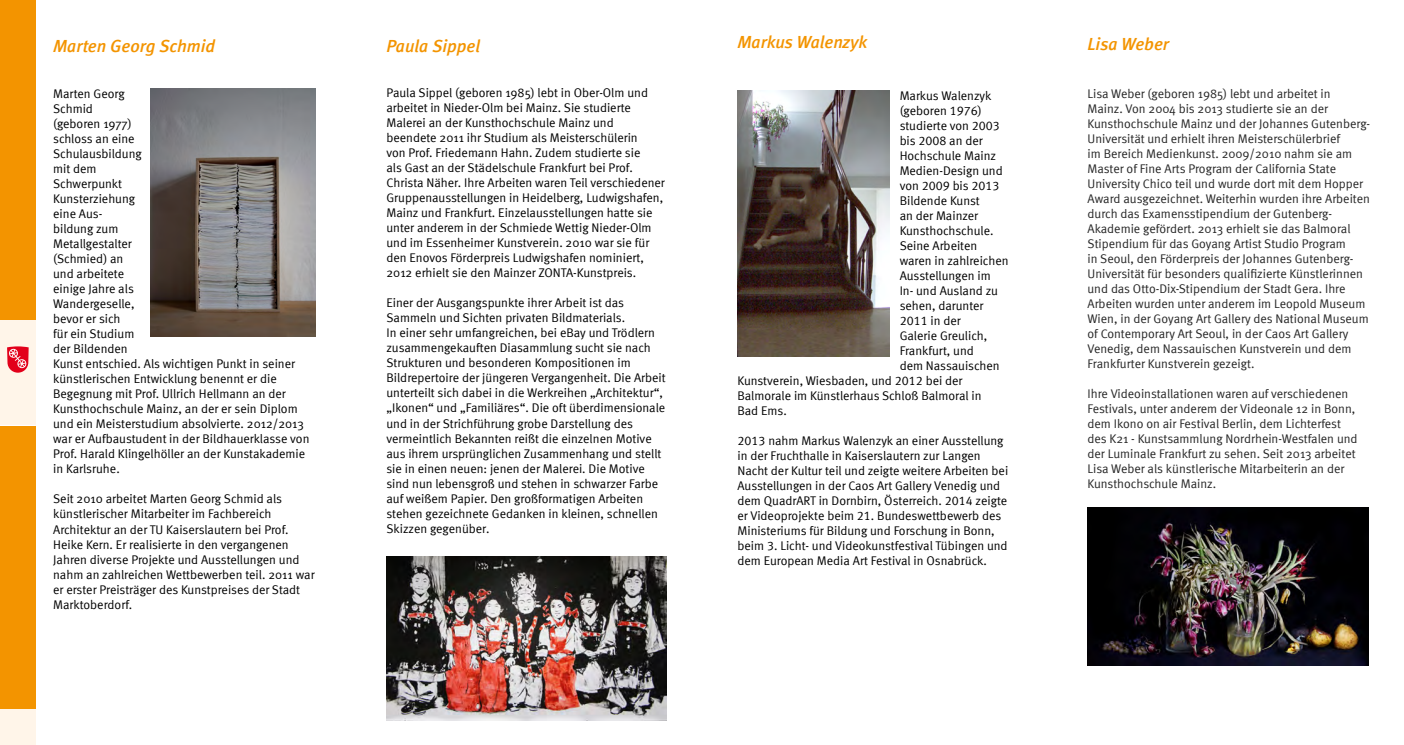
<style>
.page{position:relative;width:1404px;height:745px;background:#fff}
.page>*{position:absolute;margin:0;border:0;box-sizing:border-box;transform-origin:0 0}
.t1{font:italic 500 17.5px "Meta";color:#f39400}
.t2{font:12.5px/15px "Meta Normal";color:#000}
.t3{font:12.5px/15px "Meta Normal";color:#262626}
.t4{font:12.5px/15px "Mainz Meta";color:#000}
</style>
<div class="page">
<div style="left:0;top:319px;width:35px;height:106px;background:#fff5e9"></div>
<svg style="left:7px;top:346px;width:22px;height:26px"></svg>
<div style="left:0;top:0;width:35px;height:319px;background:#f39400"></div>
<div style="left:0;top:425px;width:35px;height:284px;background:#f39400"></div>
<div style="left:0;top:709px;width:35px;height:35px;background:#fff5e9"></div>
<img style="left:150px;top:89px;width:165px;height:247px">
<img style="left:737px;top:90px;width:152px;height:266px">
<img style="left:1087px;top:507px;width:280px;height:158px">
<img style="left:386px;top:556px;width:280px;height:164px">
<h1 class="t1" style="left:53px;top:35px;width:164px">Marten Georg Schmid</h1>
<p class="t2" style="left:53px;top:86px;width:258px">Marten Georg<br>Schmid<br>(geboren 1977)<br>schloss an eine<br>Schulausbildung<br>mit dem<br>Schwerpunkt<br>Kunsterziehung<br>eine Aus-<br>bildung zum<br>Metallgestalter<br>(Schmied) an<br>und arbeitete<br>einige Jahre als<br>Wandergeselle,<br>bevor er sich<br>für ein Studium<br>der Bildenden<br>Kunst entschied. Als wichtigen Punkt in seiner künstlerischen Entwicklung benennt er die<br>Begegnung mit Prof. Ullrich Hellmann an der<br>Kunsthochschule Mainz, an der er sein Diplom und ein Meisterstudium absolvierte. 2012/2013 war er Aufbaustudent in der Bildhauerklasse von<br>Prof. Harald Klingelhöller an der Kunstakademie in Karlsruhe.</p>
<p class="t2" style="left:53px;top:491px;width:263px">Seit 2010 arbeitet Marten Georg Schmid als künstlerischer Mitarbeiter im Fachbereich Architektur an der TU Kaiserslautern bei Prof.<br>Heike Kern. Er realisierte in den vergangenen Jahren diverse Projekte und Ausstellungen und nahm an zahlreichen Wettbewerben teil. 2011 war er erster Preisträger des Kunstpreises der Stadt Marktoberdorf.</p>
<h1 class="t1" style="left:386px;top:35px;width:95px">Paula Sippel</h1>
<p class="t2" style="left:386px;top:85px;width:280px">Paula Sippel (geboren 1985) lebt in Ober-Olm und arbeitet in Nieder-Olm bei Mainz. Sie studierte Malerei an der Kunsthochschule Mainz und beendete 2011 ihr Studium als Meisterschülerin<br>von Prof. Friedemann Hahn. Zudem studierte sie<br>als Gast an der Städelschule Frankfurt bei Prof.<br>Christa Näher. Ihre Arbeiten waren Teil verschiedener Gruppenausstellungen in Heidelberg, Ludwigshafen, Mainz und Frankfurt. Einzelausstellungen hatte sie unter anderem in der Schmiede Wettig Nieder-Olm und im Essenheimer Kunstverein. 2010 war sie für den Enovos Förderpreis Ludwigshafen nominiert, 2012 erhielt sie den Mainzer ZONTA-Kunstpreis.</p>
<p class="t2" style="left:386px;top:295px;width:281px">Einer der Ausgangspunkte ihrer Arbeit ist das Sammeln und Sichten privaten Bildmaterials.<br>In einer sehr umfangreichen, bei eBay und Trödlern zusammengekauften Diasammlung sucht sie nach Strukturen und besonderen Kompositionen im Bildrepertoire der jüngeren Vergangenheit. Die Arbeit unterteilt sich dabei in die Werkreihen „Architektur“, „Ikonen“ und „Familiäres“. Die oft überdimensionale und in der Strichführung grobe Darstellung des vermeintlich Bekannten reißt die einzelnen Motive aus ihrem ursprünglichen Zusammenhang und stellt sie in einen neuen: jenen der Malerei. Die Motive sind nun lebensgroß und stehen in schwarzer Farbe auf weißem Papier. Den großformatigen Arbeiten stehen gezeichnete Gedanken in kleinen, schnellen Skizzen gegenüber.</p>
<h1 class="t1" style="left:737px;top:31px;width:131px">Markus Walenzyk</h1>
<p class="t4" style="left:899px;top:88px;width:93px">Markus Walenzyk</p>
<p class="t4" style="left:899px;top:103px;width:84px">(geboren 1976)</p>
<p class="t4" style="left:899px;top:118px;width:102px">studierte von 2003</p>
<p class="t4" style="left:899px;top:133px;width:85px">bis 2008 an der</p>
<p class="t4" style="left:899px;top:148px;width:98px">Hochschule Mainz</p>
<p class="t4" style="left:899px;top:163px;width:105px">Medien-Design und</p>
<p class="t4" style="left:899px;top:178px;width:101px">von 2009 bis 2013</p>
<p class="t4" style="left:899px;top:193px;width:82px">Bildende Kunst</p>
<p class="t4" style="left:899px;top:208px;width:80px">an der Mainzer</p>
<p class="t4" style="left:899px;top:223px;width:95px">Kunsthochschule.</p>
<p class="t4" style="left:899px;top:238px;width:79px">Seine Arbeiten</p>
<p class="t4" style="left:899px;top:253px;width:110px">waren in zahlreichen</p>
<p class="t4" style="left:899px;top:268px;width:93px">Ausstellungen im</p>
<p class="t4" style="left:899px;top:283px;width:100px">In- und Ausland zu</p>
<p class="t4" style="left:899px;top:298px;width:85px">sehen, darunter</p>
<p class="t4" style="left:899px;top:313px;width:63px">2011 in der</p>
<p class="t4" style="left:899px;top:328px;width:89px">Galerie Greulich,</p>
<p class="t4" style="left:899px;top:343px;width:76px">Frankfurt, und</p>
<p class="t4" style="left:899px;top:358px;width:101px">dem Nassauischen</p>
<p class="t4" style="left:737px;top:373px;width:226px">Kunstverein, Wiesbaden, und 2012 bei der</p>
<p class="t4" style="left:737px;top:388px;width:246px">Balmorale im Künstlerhaus Schloß Balmoral in</p>
<p class="t4" style="left:737px;top:403px;width:51px">Bad Ems.</p>
<p class="t4" style="left:737px;top:433px;width:272px">2013 nahm Markus Walenzyk an einer Ausstellung in der Fruchthalle in Kaiserslautern zur Langen Nacht der Kultur teil und zeigte weitere Arbeiten bei Ausstellungen in der Caos Art Gallery Venedig und dem QuadrART in Dornbirn, Österreich. 2014 zeigte er Videoprojekte beim 21. Bundeswettbewerb des Ministeriums für Bildung und Forschung in Bonn, beim 3. Licht- und Videokunstfestival Tübingen und dem European Media Art Festival in Osnabrück.</p>
<h1 class="t1" style="left:1087px;top:34px;width:83px">Lisa Weber</h1>
<p class="t3" style="left:1087px;top:86px;width:284px">Lisa Weber (geboren 1985) lebt und arbeitet in<br>Mainz. Von 2004 bis 2013 studierte sie an der Kunsthochschule Mainz und der Johannes Gutenberg-Universität und erhielt ihren Meisterschülerbrief<br>im Bereich Medienkunst. 2009/2010 nahm sie am Master of Fine Arts Program der California State University Chico teil und wurde dort mit dem Hopper Award ausgezeichnet. Weiterhin wurden ihre Arbeiten durch das Examensstipendium der Gutenberg-Akademie gefördert. 2013 erhielt sie das Balmoral Stipendium für das Goyang Artist Studio Program<br>in Seoul, den Förderpreis der Johannes Gutenberg-Universität für besonders qualifizierte Künstlerinnen und das Otto-Dix-Stipendium der Stadt Gera. Ihre Arbeiten wurden unter anderem im Leopold Museum Wien, in der Goyang Art Gallery des National Museum of Contemporary Art Seoul, in der Caos Art Gallery Venedig, dem Nassauischen Kunstverein und dem Frankfurter Kunstverein gezeigt.</p>
<p class="t3" style="left:1087px;top:386px;width:271px">Ihre Videoinstallationen waren auf verschiedenen Festivals, unter anderem der Videonale 12 in Bonn, dem Ikono on air Festival Berlin, dem Lichterfest des K21 - Kunstsammlung Nordrhein-Westfalen und der Luminale Frankfurt zu sehen. Seit 2013 arbeitet Lisa Weber als künstlerische Mitarbeiterin an der Kunsthochschule Mainz.</p>
</div>
